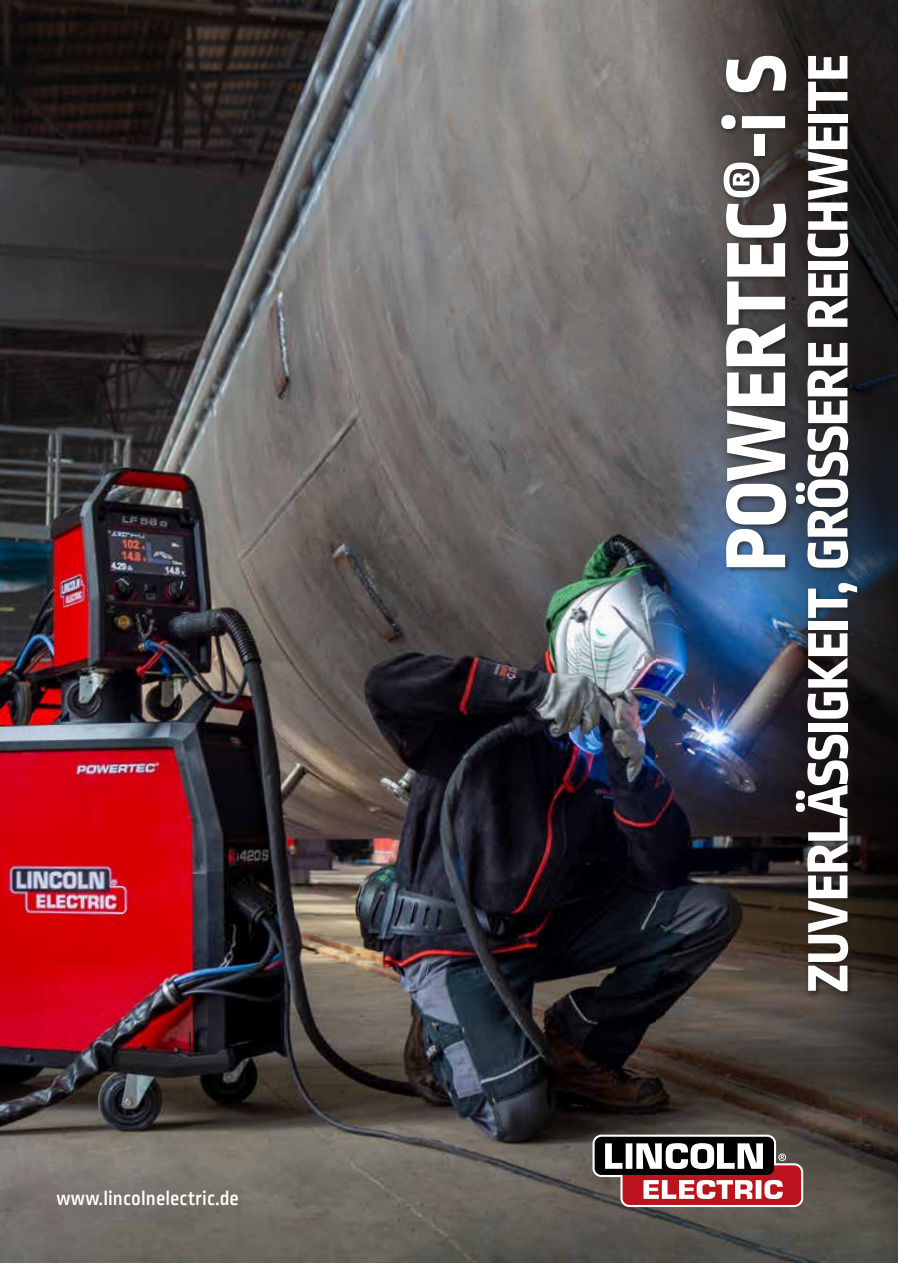
<style>
.page{position:relative;width:898px;height:1263px;background:#fff}
.page>*{position:absolute;margin:0;border:0;box-sizing:border-box;transform-origin:0 0}
.t1{font:800 88.5px "Ropa Sans Pro";letter-spacing:-.005em;color:#fff}
.t2{font:800 60px "Ropa Sans Pro";letter-spacing:-.01em;color:#fff}
.t3{font:500 21px "Ropa Sans Pro";letter-spacing:.005em;color:#fff}
</style>
<div class="page">
<img style="left:1px;top:0;width:655px;height:1263px">
<img style="left:656px;top:0;width:241px;height:1263px">
<div style="left:792px;top:52px;width:72px;height:947px;background:#201d19;opacity:.75"></div>
<div style="left:717px;top:53px;width:76px;height:521px;background:#201d19;opacity:.75"></div>
<img style="left:0;top:0;width:1px;height:1263px">
<svg style="left:592px;top:1135px;width:210px;height:72px"></svg>
<p class="t3" style="left:56px;top:1187px;width:184px">www.lincolnelectric.de</p>
<h1 class="t1" style="left:704px;top:571px;width:519px;rotate:-90deg">POWERTEC®-i S</h1>
<p class="t2" style="left:792px;top:992px;width:940px;rotate:-90deg">ZUVERLÄSSIGKEIT, GRÖSSERE REICHWEITE</p>
</div>
